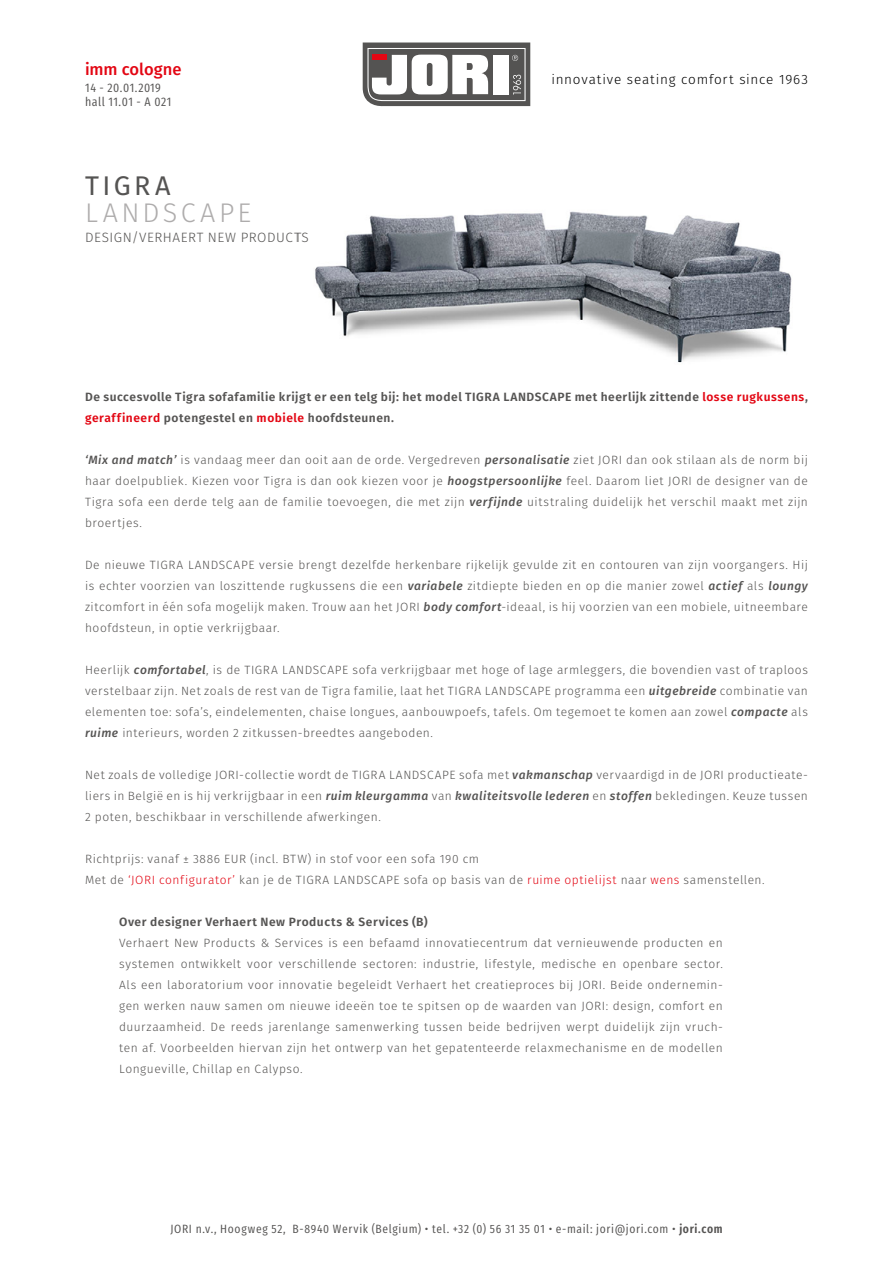
<style>
.page{position:relative;width:893px;height:1263px;background:#fff}
.page>*{position:absolute;margin:0;border:0;box-sizing:border-box;transform-origin:0 0}
.t1{font:300 27px "Fira Sans";letter-spacing:.13em;color:#aeacac}
.t2{font:27px "Fira Sans";letter-spacing:.125em;color:#555453}
.t3{font:500 16.5px "Fira Sans";color:#e30613}
.t4{font:300 13.5px "Fira Sans";letter-spacing:.06em;color:#000}
.t5{font:300 13.5px "Fira Sans";letter-spacing:.04em;color:#555453}
.t6{font:12.45px/14.5px "Fira Sans Condensed";letter-spacing:.04em;color:#555453}
.t7{font:300 12px/21px "Fira Sans";letter-spacing:.04em;color:#555453;text-align:justify}
.t8{font:600 12px/21px "Fira Sans";letter-spacing:.045em;color:#555453}
.t9{font:12px "Fira Sans Condensed";letter-spacing:.055em;color:#555453}
.s1{color:#e30613}
.s2{font-weight:500;font-style:italic}
.s3{font-weight:600}
</style>
<div class="page">
<svg style="left:363px;top:43px;width:167px;height:63px"></svg>
<img style="left:315px;top:211px;width:477px;height:152px">
<h2 class="t3" style="left:85px;top:56px;width:98px">imm cologne</h2>
<p class="t6" style="left:85px;top:79px;width:88px">14 - 20.01.2019 hall 11.01 - A 021</p>
<h1 class="t2" style="left:85px;top:166px;width:87px">TIGRA</h1>
<h1 class="t1" style="left:85px;top:194px;width:168px">LANDSCAPE</h1>
<p class="t5" style="left:85px;top:228px;width:225px">DESIGN/VERHAERT NEW PRODUCTS</p>
<p class="t4" style="left:551px;top:70px;width:258px">innovative seating comfort since 1963</p>
<p class="t8" style="left:85px;top:385px;width:724px">De succesvolle Tigra sofafamilie krijgt er een telg bij: het model TIGRA LANDSCAPE met heerlijk zittende <span class="s1">losse rugkussens</span>, <span class="s1">geraffineerd</span> potengestel en <span class="s1">mobiele</span> hoofdsteunen.</p>
<p class="t7" style="left:85px;top:449px;width:724px"><span class="s2">‘Mix and match’</span> is vandaag meer dan ooit aan de orde. Vergedreven <span class="s2">personalisatie</span> ziet JORI dan ook stilaan als de norm bij haar doelpubliek. Kiezen voor Tigra is dan ook kiezen voor je <span class="s2">hoogstpersoonlijke</span> feel. Daarom liet JORI de designer van de Tigra sofa een derde telg aan de familie toevoegen, die met zijn <span class="s2">verfijnde</span> uitstraling duidelijk het verschil maakt met zijn broertjes.</p>
<p class="t7" style="left:85px;top:554px;width:724px">De nieuwe TIGRA LANDSCAPE versie brengt dezelfde herkenbare rijkelijk gevulde zit en contouren van zijn voorgangers. Hij is echter voorzien van loszittende rugkussens die een <span class="s2">variabele</span> zitdiepte bieden en op die manier zowel <span class="s2">actief</span> als <span class="s2">loungy </span>zitcomfort in één sofa mogelijk maken. Trouw aan het JORI <span class="s2">body comfort</span>-ideaal, is hij voorzien van een mobiele, uitneembare hoofdsteun, in optie verkrijgbaar.</p>
<p class="t7" style="left:85px;top:659px;width:724px">Heerlijk <span class="s2">comfortabel</span>, is de TIGRA LANDSCAPE sofa verkrijgbaar met hoge of lage armleggers, die bovendien vast of traploos verstelbaar zijn. Net zoals de rest van de Tigra familie, laat het TIGRA LANDSCAPE programma een <span class="s2">uitgebreide</span> combinatie van elementen toe: sofa’s, eindelementen, chaise longues, aanbouwpoefs, tafels. Om tegemoet te komen aan zowel <span class="s2">compacte</span> als <span class="s2">ruime</span> interieurs, worden 2 zitkussen-breedtes aangeboden.</p>
<p class="t7" style="left:85px;top:764px;width:724px">Net zoals de volledige JORI-collectie wordt de TIGRA LANDSCAPE sofa met <span class="s2">vakmanschap</span> vervaardigd in de JORI productieate&shy;liers in België en is hij verkrijgbaar in een <span class="s2">ruim kleurgamma</span> van <span class="s2">kwaliteitsvolle lederen</span> en <span class="s2">stoffen</span> bekledingen. Keuze tussen 2 poten, beschikbaar in verschillende afwerkingen.</p>
<p class="t7" style="left:85px;top:848px;width:681px">Richtprijs: vanaf ± 3886 EUR (incl. BTW) in stof voor een sofa 190 cm<br>Met de <span class="s1">‘JORI configurator’</span> kan je de TIGRA LANDSCAPE sofa op basis van de <span class="s1">ruime optielijst</span> naar <span class="s1">wens</span> samenstellen.</p>
<p class="t8" style="left:119px;top:910px;width:310px">Over designer Verhaert New Products &amp; Services (B)</p>
<p class="t7" style="left:119px;top:932px;width:605px">Verhaert New Products &amp; Services is een befaamd innovatiecentrum dat vernieuwende producten en systemen ontwikkelt voor verschillende sectoren: industrie, lifestyle, medische en openbare sector.<br>Als een laboratorium voor innovatie begeleidt Verhaert het creatieproces bij JORI. Beide ondernemin&shy;gen werken nauw samen om nieuwe ideeën toe te spitsen op de waarden van JORI: design, comfort en duurzaamheid. De reeds jarenlange samenwerking tussen beide bedrijven werpt duidelijk zijn vruch&shy;ten af. Voorbeelden hiervan zijn het ontwerp van het gepatenteerde relaxmechanisme en de modellen Longueville, Chillap en Calypso.</p>
<p class="t9" style="left:170px;top:1218px;width:554px">JORI n.v., Hoogweg 52, B-8940 Wervik (Belgium) • tel. +32 (0) 56 31 35 01 • e-mail: jori@jori.com • <span class="s3">jori.com</span></p>
</div>
